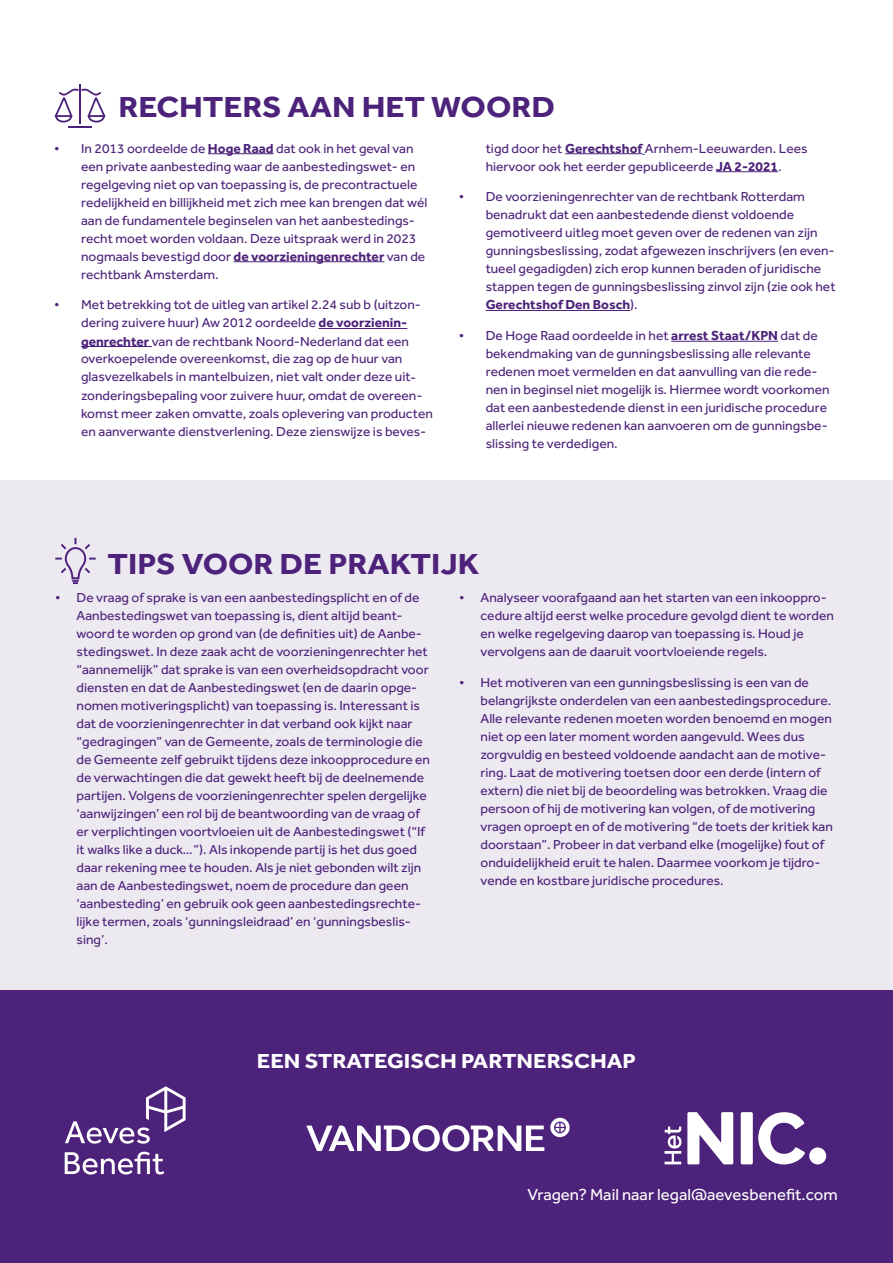
<style>
.page{position:relative;width:893px;height:1263px;background:#fff}
.page>*{position:absolute;margin:0;border:0;box-sizing:border-box;transform-origin:0 0}
.t1{font:700 30px "Effra";color:#4d227a;scale:1.1 1}
.t2{font:700 21px "Effra";color:#fff;scale:1.11 1}
.t3{font:16.5px "Effra";color:#fff}
.t4{font:13.5px/18px "Effra";color:#4d227a}
.s1{font-weight:700}
</style>
<div class="page">
<div style="left:0;top:480px;width:893px;height:542px;background:#ede9f1"></div>
<div style="left:0;top:991px;width:893px;height:272px;background:#4d227a"></div>
<svg style="left:65px;top:1086px;width:121px;height:58px"></svg>
<svg style="left:65px;top:1152px;width:99px;height:22px"></svg>
<svg style="left:306px;top:1125px;width:238px;height:27px"></svg>
<svg style="left:550px;top:1118px;width:20px;height:19px"></svg>
<div style="left:741px;top:1112px;width:12px;height:52px;background:#fff;border-radius:2px"></div>
<svg style="left:687px;top:1112px;width:46px;height:52px"></svg>
<svg style="left:664px;top:1126px;width:17px;height:38px"></svg>
<div style="left:809px;top:1147px;width:17px;height:17px;background:#fff;border-radius:50%"></div>
<svg style="left:758px;top:1112px;width:47px;height:53px"></svg>
<hr style="left:69px;top:126px;width:23px;height:2px;background:#4d227a">
<hr style="left:79px;top:84px;width:2px;height:40px;background:#4d227a">
<svg style="left:55px;top:88px;width:50px;height:35px"></svg>
<hr style="left:208px;top:153px;width:66px;height:1px;background:#4d227a">
<hr style="left:234px;top:261px;width:150px;height:1px;background:#4d227a">
<hr style="left:319px;top:328px;width:88px;height:1px;background:#4d227a">
<hr style="left:81px;top:346px;width:71px;height:1px;background:#4d227a">
<hr style="left:565px;top:153px;width:77px;height:1px;background:#4d227a">
<hr style="left:716px;top:171px;width:62px;height:1px;background:#4d227a">
<hr style="left:486px;top:310px;width:144px;height:1px;background:#4d227a">
<hr style="left:671px;top:341px;width:107px;height:1px;background:#4d227a">
<h1 class="t1" style="left:119px;top:89px;width:398px">RECHTERS AAN HET WOORD</h1>
<p class="t4" style="left:81px;top:139px;width:348px;text-indent:-27px">• In 2013 oordeelde de <span class="s1">Hoge Raad</span> dat ook in het geval van een private aanbesteding waar de aanbestedingswet- en regelgeving niet op van toepassing is, de precontractuele redelijkheid en billijkheid met zich mee kan brengen dat wél aan de fundamentele beginselen van het aanbestedings&shy;recht moet worden voldaan. Deze uitspraak werd in 2023 nogmaals bevestigd door <span class="s1">de voorzieningenrechter</span> van de rechtbank Amsterdam.</p>
<p class="t4" style="left:81px;top:296px;width:353px;text-indent:-27px">• Met betrekking tot de uitleg van artikel 2.24 sub b (uitzon&shy;dering zuivere huur) Aw 2012 oordeelde <span class="s1">de voorzienin&shy;genrechter</span> van de rechtbank Noord-Nederland dat een overkoepelende overeenkomst, die zag op de huur van glasvezelkabels in mantelbuizen, niet valt onder deze uit&shy;zonderingsbepaling voor zuivere huur, omdat de overeen&shy;komst meer zaken omvatte, zoals oplevering van producten en aanverwante dienstverlening. Deze zienswijze is beves-</p>
<p class="t4" style="left:486px;top:139px;width:323px">tigd door het <span class="s1">Gerechtshof</span> Arnhem-Leeuwarden. Lees hiervoor ook het eerder gepubliceerde <span class="s1">JA 2-2021</span>.</p>
<p class="t4" style="left:486px;top:188px;width:351px;text-indent:-27px">• De voorzieningenrechter van de rechtbank Rotterdam benadrukt dat een aanbestedende dienst voldoende gemotiveerd uitleg moet geven over de redenen van zijn gunningsbeslissing, zodat afgewezen inschrijvers (en even&shy;tueel gegadigden) zich erop kunnen beraden of juridische stappen tegen de gunningsbeslissing zinvol zijn (zie ook het <span class="s1">Gerechtshof Den Bosch</span>).</p>
<p class="t4" style="left:486px;top:327px;width:346px;text-indent:-27px">• De Hoge Raad oordeelde in het <span class="s1">arrest Staat/KPN</span> dat de bekendmaking van de gunningsbeslissing alle relevante redenen moet vermelden en dat aanvulling van die rede&shy;nen in beginsel niet mogelijk is. Hiermee wordt voorkomen dat een aanbestedende dienst in een juridische procedure allerlei nieuwe redenen kan aanvoeren om de gunningsbe&shy;slissing te verdedigen.</p>
<h1 class="t1" style="left:108px;top:545px;width:339px">TIPS VOOR DE PRAKTIJK</h1>
<p class="t4" style="left:77px;top:588px;width:355px;text-indent:-21px">• De vraag of sprake is van een aanbestedingsplicht en of de Aanbestedingswet van toepassing is, dient altijd beant&shy;woord te worden op grond van (de definities uit) de Aanbe&shy;stedingswet. In deze zaak acht de voorzieningenrechter het “aannemelijk” dat sprake is van een overheidsopdracht voor diensten en dat de Aanbestedingswet (en de daarin opge&shy;nomen motiveringsplicht) van toepassing is. Interessant is dat de voorzieningenrechter in dat verband ook kijkt naar “gedragingen” van de Gemeente, zoals de terminologie die de Gemeente zelf gebruikt tijdens deze inkoopprocedure en de verwachtingen die dat gewekt heeft bij de deelnemende partijen. Volgens de voorzieningenrechter spelen dergelijke ‘aanwijzingen’ een rol bij de beantwoording van de vraag of er verplichtingen voortvloeien uit de Aanbestedingswet (“If it walks like a duck…”). Als inkopende partij is het dus goed daar rekening mee te houden. Als je niet gebonden wilt zijn aan de Aanbestedingswet, noem de procedure dan geen ‘aanbesteding’ en gebruik ook geen aanbestedingsrechte&shy;lijke termen, zoals ‘gunningsleidraad’ en ‘gunningsbeslis&shy;sing’.</p>
<p class="t4" style="left:480px;top:588px;width:355px;text-indent:-21px">• Analyseer voorafgaand aan het starten van een inkooppro&shy;cedure altijd eerst welke procedure gevolgd dient te worden en welke regelgeving daarop van toepassing is. Houd je vervolgens aan de daaruit voortvloeiende regels.</p>
<p class="t4" style="left:480px;top:673px;width:354px;text-indent:-21px">• Het motiveren van een gunningsbeslissing is een van de belangrijkste onderdelen van een aanbestedingsprocedure.<br>Alle relevante redenen moeten worden benoemd en mogen niet op een later moment worden aangevuld. Wees dus zorgvuldig en besteed voldoende aandacht aan de motive&shy;ring. Laat de motivering toetsen door een derde (intern of extern) die niet bij de beoordeling was betrokken. Vraag die persoon of hij de motivering kan volgen, of de motivering vragen oproept en of de motivering “de toets der kritiek kan doorstaan”. Probeer in dat verband elke (mogelijke) fout of onduidelijkheid eruit te halen. Daarmee voorkom je tijdro&shy;vende en kostbare juridische procedures.</p>
<h2 class="t2" style="left:257px;top:1048px;width:343px">EEN STRATEGISCH PARTNERSCHAP</h2>
<p class="t3" style="left:528px;top:1185px;width:312px">Vragen? Mail naar legal@aevesbenefit.com</p>
</div>
